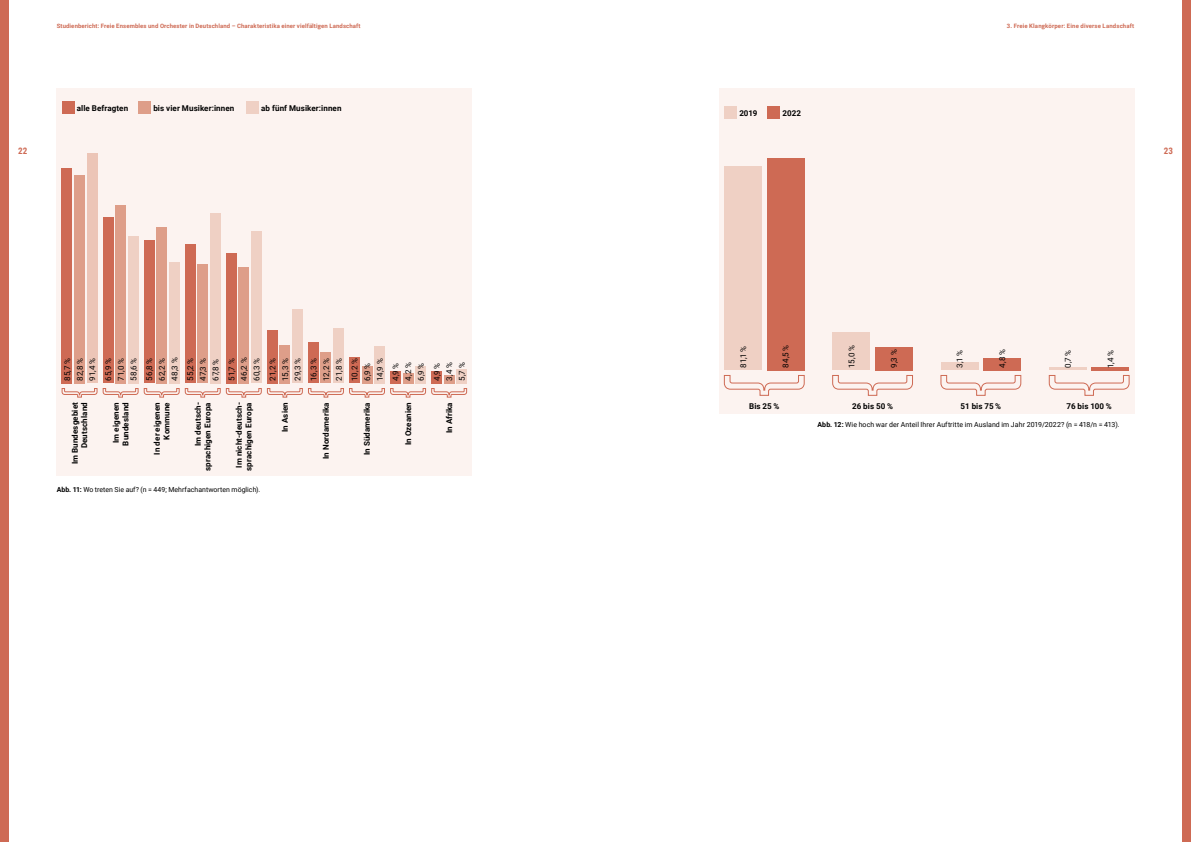
<style>
.page{position:relative;width:1191px;height:842px;background:#fff}
.page>*{position:absolute;margin:0;border:0;box-sizing:border-box;transform-origin:0 0}
.t1{font:700 9px "Roboto Condensed";color:#ce6a54}
.t2{font:700 8px/9.6px "Roboto";letter-spacing:.01em;color:#000;text-align:right}
.t3{font:8px/12.6px "Roboto";color:#000}
.t4{font:7px "Roboto";letter-spacing:.01em;color:#000}
.t5{font:700 6px "Roboto";letter-spacing:.02em;color:#ce6a54}
.s1{font-weight:700}
</style>
<div class="page">
<div style="left:57px;top:89px;width:415px;height:387px;background:#fcf3f0"></div>
<div style="left:457px;top:369px;width:10px;height:14px;background:#efd0c4"></div>
<div style="left:444px;top:375px;width:10px;height:8px;background:#de9e89"></div>
<div style="left:431px;top:371px;width:10px;height:12px;background:#ce6a54"></div>
<div style="left:415px;top:366px;width:11px;height:17px;background:#efd0c4"></div>
<div style="left:403px;top:373px;width:10px;height:10px;background:#de9e89"></div>
<div style="left:390px;top:371px;width:10px;height:12px;background:#ce6a54"></div>
<div style="left:374px;top:346px;width:10px;height:37px;background:#efd0c4"></div>
<div style="left:362px;top:366px;width:10px;height:17px;background:#de9e89"></div>
<div style="left:349px;top:358px;width:10px;height:25px;background:#ce6a54"></div>
<div style="left:333px;top:328px;width:10px;height:55px;background:#efd0c4"></div>
<div style="left:321px;top:353px;width:10px;height:30px;background:#de9e89"></div>
<div style="left:308px;top:342px;width:10px;height:41px;background:#ce6a54"></div>
<div style="left:292px;top:310px;width:10px;height:73px;background:#efd0c4"></div>
<div style="left:280px;top:345px;width:10px;height:38px;background:#de9e89"></div>
<div style="left:267px;top:330px;width:10px;height:53px;background:#ce6a54"></div>
<div style="left:251px;top:232px;width:10px;height:151px;background:#efd0c4"></div>
<div style="left:239px;top:267px;width:10px;height:116px;background:#de9e89"></div>
<div style="left:226px;top:253px;width:10px;height:130px;background:#ce6a54"></div>
<div style="left:210px;top:213px;width:10px;height:170px;background:#efd0c4"></div>
<div style="left:198px;top:264px;width:10px;height:119px;background:#de9e89"></div>
<div style="left:185px;top:244px;width:10px;height:139px;background:#ce6a54"></div>
<div style="left:169px;top:262px;width:10px;height:121px;background:#efd0c4"></div>
<div style="left:157px;top:227px;width:10px;height:156px;background:#de9e89"></div>
<div style="left:144px;top:240px;width:10px;height:143px;background:#ce6a54"></div>
<div style="left:128px;top:236px;width:10px;height:147px;background:#efd0c4"></div>
<div style="left:87px;top:153px;width:10px;height:230px;background:#ecc5b7"></div>
<div style="left:116px;top:205px;width:10px;height:178px;background:#de9e89"></div>
<div style="left:103px;top:218px;width:10px;height:165px;background:#ce6a54"></div>
<div style="left:75px;top:175px;width:10px;height:208px;background:#de9e89"></div>
<div style="left:62px;top:102px;width:12px;height:12px;background:#ce6a54"></div>
<div style="left:138px;top:102px;width:13px;height:12px;background:#de9e89"></div>
<div style="left:246px;top:102px;width:13px;height:12px;background:#efd0c4"></div>
<div style="left:62px;top:168px;width:10px;height:215px;background:#ce6a54"></div>
<svg style="left:62px;top:388px;width:35px;height:9px"></svg>
<svg style="left:103px;top:388px;width:35px;height:9px"></svg>
<svg style="left:144px;top:388px;width:35px;height:9px"></svg>
<svg style="left:185px;top:388px;width:35px;height:9px"></svg>
<svg style="left:226px;top:388px;width:35px;height:9px"></svg>
<svg style="left:267px;top:388px;width:200px;height:9px"></svg>
<div style="left:719px;top:89px;width:415px;height:325px;background:#fcf3f0"></div>
<hr style="left:1049px;top:368px;width:37px;height:2px;background:#efd0c4">
<hr style="left:1091px;top:367px;width:38px;height:3px;background:#ce6a54">
<div style="left:940px;top:362px;width:38px;height:8px;background:#efd0c4"></div>
<div style="left:983px;top:358px;width:38px;height:12px;background:#ce6a54"></div>
<div style="left:832px;top:333px;width:38px;height:37px;background:#efd0c4"></div>
<div style="left:875px;top:347px;width:37px;height:23px;background:#ce6a54"></div>
<div style="left:724px;top:166px;width:37px;height:204px;background:#efd0c4"></div>
<div style="left:767px;top:158px;width:37px;height:212px;background:#ce6a54"></div>
<div style="left:724px;top:106px;width:13px;height:13px;background:#efd0c4"></div>
<div style="left:767px;top:106px;width:13px;height:13px;background:#ce6a54"></div>
<svg style="left:724px;top:375px;width:80px;height:21px"></svg>
<svg style="left:832px;top:375px;width:80px;height:21px"></svg>
<svg style="left:940px;top:375px;width:81px;height:21px"></svg>
<svg style="left:1049px;top:375px;width:80px;height:21px"></svg>
<div style="left:1182px;top:0;width:9px;height:842px;background:#ce6a54"></div>
<div style="left:0;top:0;width:9px;height:842px;background:#ce6a54"></div>
<p class="t5" style="left:57px;top:22px;width:305px">Studienbericht: Freie Ensembles und Orchester in Deutschland – Charakteristika einer vielfältigen Landschaft</p>
<p class="t5" style="left:1007px;top:22px;width:129px">3. Freie Klangkörper: Eine diverse Landschaft</p>
<p class="t1" style="left:18px;top:145px;width:11px">22</p>
<p class="t2" style="left:77px;top:104px;width:53px">alle Befragten</p>
<p class="t2" style="left:153px;top:104px;width:82px">bis vier Musiker:innen</p>
<p class="t2" style="left:261px;top:104px;width:82px">ab fünf Musiker:innen</p>
<p class="t2" style="left:739px;top:109px;width:19px">2019</p>
<p class="t2" style="left:782px;top:109px;width:20px">2022</p>
<p class="t1" style="left:1163px;top:145px;width:11px">23</p>
<p class="t3" style="left:84px;top:381px;width:24px;line-height:15.9px;rotate:-90deg">91,4 %<br>65,9 %</p>
<p class="t3" style="left:114px;top:381px;width:25px;rotate:-90deg">71,0 %<br>58,6 %</p>
<p class="t3" style="left:143px;top:381px;width:25px;text-align:justify;rotate:-90deg">56,8 % 62,2 % 48,3 %</p>
<p class="t3" style="left:184px;top:381px;width:25px;rotate:-90deg">55,2 %<br>47,3 %<br>67,8 %</p>
<p class="t3" style="left:225px;top:381px;width:25px;rotate:-90deg">51,7 %<br>46,2 %<br>60,3 %</p>
<p class="t3" style="left:266px;top:381px;width:24px;text-align:justify;rotate:-90deg">21,2 % 15,3 % 29,3 %</p>
<p class="t3" style="left:307px;top:381px;width:24px;text-align:justify;rotate:-90deg">16,3 % 12,2 % 21,8 %</p>
<p class="t3" style="left:348px;top:381px;width:24px;rotate:-90deg">10,2 %<br>6,9 %<br>14,9 %</p>
<p class="t3" style="left:402px;top:381px;width:20px;rotate:-90deg">4,2 %</p>
<p class="t3" style="left:443px;top:381px;width:20px;rotate:-90deg">3,4 %</p>
<p class="t3" style="left:61px;top:381px;width:25px;rotate:-90deg">85,7 %<br>82,8 %</p>
<p class="t3" style="left:389px;top:381px;width:20px;rotate:-90deg">4,9 %</p>
<p class="t3" style="left:413px;top:381px;width:20px;line-height:15.9px;rotate:-90deg">6,9 %<br>4,9 %</p>
<p class="t3" style="left:455px;top:381px;width:20px;rotate:-90deg">5,7 %</p>
<p class="t2" style="left:71px;top:464px;width:64px;rotate:-90deg">Im Bundesgebiet<br>Deutschland</p>
<p class="t2" style="left:112px;top:446px;width:45px;text-align:center;rotate:-90deg">Im eigenen<br>Bundesland</p>
<p class="t2" style="left:153px;top:454px;width:54px;rotate:-90deg">In der eigenen<br>Kommune</p>
<p class="t2" style="left:193px;top:471px;width:70px;rotate:-90deg">Im deutsch&shy;sprachigen Europa</p>
<p class="t2" style="left:234px;top:471px;width:70px;text-align:center;rotate:-90deg">Im nicht-deutsch&shy;sprachigen Europa</p>
<p class="t2" style="left:280px;top:432px;width:31px;rotate:-90deg">In Asien</p>
<p class="t2" style="left:321px;top:459px;width:58px;rotate:-90deg">In Nordamerika</p>
<p class="t2" style="left:363px;top:455px;width:54px;rotate:-90deg">In Südamerika</p>
<p class="t2" style="left:404px;top:445px;width:45px;rotate:-90deg">In Ozeanien</p>
<p class="t2" style="left:444px;top:433px;width:33px;rotate:-90deg">In Afrika</p>
<p class="t4" style="left:57px;top:484px;width:205px"><span class="s1">Abb. 11:</span> Wo treten Sie auf? (n = 449; Mehrfachantworten möglich).</p>
<p class="t3" style="left:736px;top:368px;width:23px;rotate:-90deg">81,1 %</p>
<p class="t3" style="left:779px;top:368px;width:25px;rotate:-90deg">84,5 %</p>
<p class="t3" style="left:845px;top:368px;width:24px;rotate:-90deg">15,0 %</p>
<p class="t3" style="left:887px;top:368px;width:20px;rotate:-90deg">9,3 %</p>
<p class="t3" style="left:953px;top:368px;width:19px;rotate:-90deg">3,1 %</p>
<p class="t3" style="left:995px;top:368px;width:20px;rotate:-90deg">4,8 %</p>
<p class="t3" style="left:1061px;top:368px;width:20px;rotate:-90deg">0,7 %</p>
<p class="t3" style="left:1104px;top:368px;width:20px;rotate:-90deg">1,4 %</p>
<p class="t2" style="left:749px;top:401px;width:32px">Bis 25 %</p>
<p class="t2" style="left:852px;top:401px;width:42px">26 bis 50 %</p>
<p class="t2" style="left:960px;top:401px;width:42px">51 bis 75 %</p>
<p class="t2" style="left:1066px;top:401px;width:47px">76 bis 100 %</p>
<p class="t4" style="left:817px;top:419px;width:303px"><span class="s1">Abb. 12:</span> Wie hoch war der Anteil Ihrer Auftritte im Ausland im Jahr 2019/2022? (n = 418/n = 413).</p>
</div>
